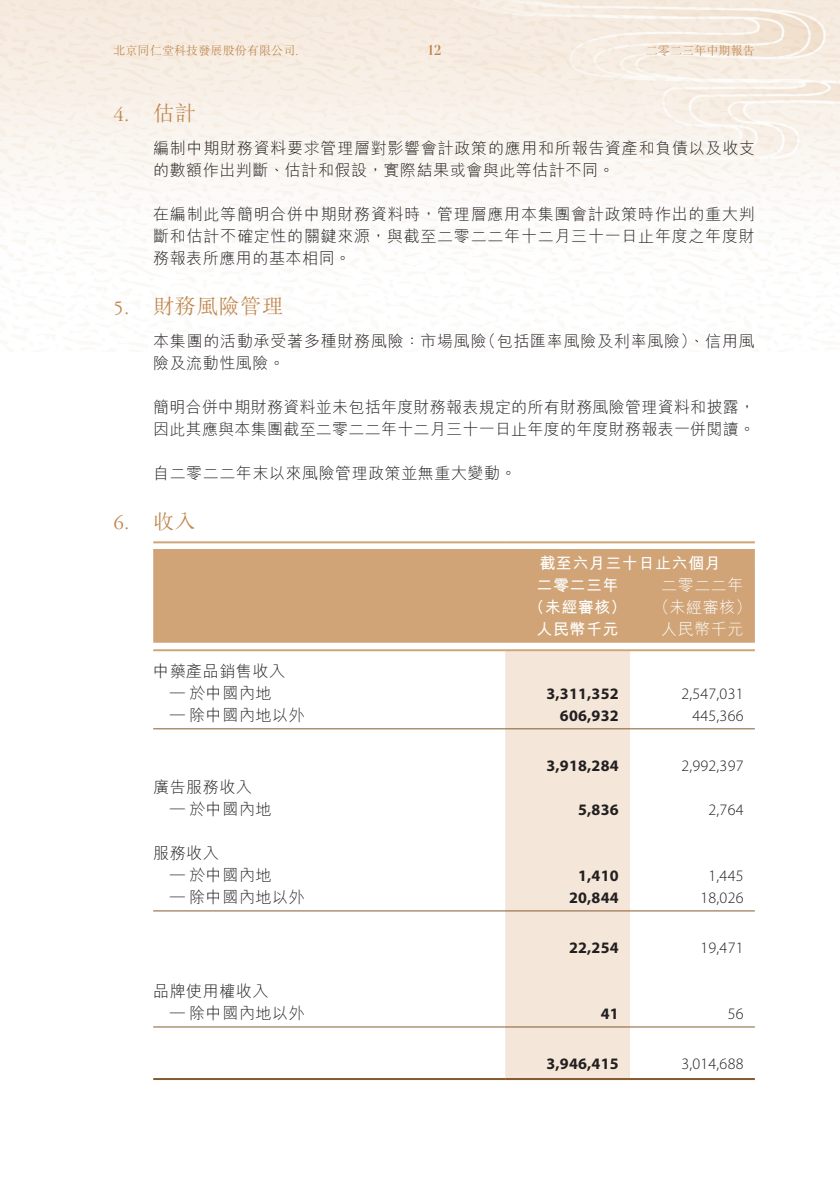
<style>
.page{position:relative;width:840px;height:1191px;background:#fff}
.page>*{position:absolute;margin:0;border:0;box-sizing:border-box;transform-origin:0 0}
._01_H1{font:300 21px "M Sung HK";letter-spacing:.035em;color:#be854b}
._01_H1-2{font:21px "Garamond 3 LT Std";color:#be854b}
._00_txt{font:300 16px/22px "M Hei HK";letter-spacing:.035em;color:#231f20}
._00_txt-2{font:300 16px/22px "M Hei HK";letter-spacing:.015em;color:#231f20}
._50_Table_txt{font:300 16px "Myriad Pro";letter-spacing:.015em;color:#231f20}
._50_Table_txt-2{font:300 16px "M Hei HK";letter-spacing:.035em;color:#231f20}
._50_Table_txt-3{font:700 16px "Myriad Pro";letter-spacing:.01em;color:#231f20}
._50_Table_txt-4{font:700 16px "M Hei HK";letter-spacing:.03em;color:#fff}
._50_Table_txt-5{font:300 16px "M Hei HK";letter-spacing:.035em;color:#fff}
.t1{font:700 14px "Didot LT Std";color:#be854b}
.t2{font:300 12px "M Sung HK";letter-spacing:.01em;color:#be854b}
</style>
<div class="page">
<img style="left:0;top:0;width:839px;height:351px">
<div style="left:153px;top:549px;width:601px;height:93px;background:#d0a476"></div>
<div style="left:505px;top:651px;width:124px;height:427px;background:#f4e7d9"></div>
<hr style="left:153px;top:541px;width:352px;height:2px;background:#d0a476">
<hr style="left:505px;top:541px;width:249px;height:2px;background:#d0a476">
<hr style="left:153px;top:649px;width:352px;height:2px;background:#d0a476">
<hr style="left:505px;top:649px;width:124px;height:2px;background:#d0a476">
<hr style="left:629px;top:649px;width:125px;height:2px;background:#d0a476">
<hr style="left:153px;top:728px;width:352px;height:1px;background:#845b30">
<hr style="left:505px;top:728px;width:124px;height:1px;background:#845b30">
<hr style="left:629px;top:728px;width:125px;height:1px;background:#845b30">
<hr style="left:153px;top:910px;width:352px;height:1px;background:#845b30">
<hr style="left:505px;top:910px;width:124px;height:1px;background:#845b30">
<hr style="left:629px;top:910px;width:125px;height:1px;background:#845b30">
<hr style="left:153px;top:1026px;width:352px;height:1px;background:#845b30">
<hr style="left:505px;top:1026px;width:124px;height:1px;background:#845b30">
<hr style="left:629px;top:1026px;width:125px;height:1px;background:#845b30">
<hr style="left:153px;top:1078px;width:352px;height:2px;background:#845b30">
<hr style="left:505px;top:1078px;width:124px;height:2px;background:#845b30">
<hr style="left:629px;top:1078px;width:125px;height:2px;background:#845b30">
<p class="t2" style="left:113px;top:42px;width:186px">北京同仁堂科技發展股份有限公司.</p>
<p class="_01_H1-2" style="left:113px;top:103px;width:18px">4.</p>
<p class="_01_H1" style="left:153px;top:98px;width:44px">估計</p>
<p class="t1" style="left:426px;top:42px;width:16px">12</p>
<p class="t2" style="left:645px;top:42px;width:110px">二零二三年中期報告</p>
<p class="_01_H1-2" style="left:113px;top:296px;width:18px">5.</p>
<p class="_01_H1-2" style="left:113px;top:511px;width:18px">6.</p>
<p class="_00_txt" style="left:153px;top:137px;width:603px">編制中期財務資料要求管理層對影響會計政策的應用和所報告資產和負債以及收支的數額作出判斷、估計和假設，實際結果或會與此等估計不同。</p>
<p class="_00_txt" style="left:153px;top:203px;width:602px;text-align:justify">在編制此等簡明合併中期財務資料時，管理層應用本集團會計政策時作出的重大判斷和估計不確定性的關鍵來源，與截至二零二二年十二月三十一日止年度之年度財務報表所應用的基本相同。</p>
<p class="_01_H1" style="left:153px;top:291px;width:131px">財務風險管理</p>
<p class="_00_txt" style="left:480px;top:330px;width:276px">（包括匯率風險及利率風險）、信用風</p>
<p class="_00_txt" style="left:153px;top:330px;width:335px">本集團的活動承受著多種財務風險：市場風險險及流動性風險。</p>
<p class="_00_txt-2" style="left:153px;top:396px;width:603px">簡明合併中期財務資料並未包括年度財務報表規定的所有財務風險管理資料和披露，因此其應與本集團截至二零二二年十二月三十一日止年度的年度財務報表一併閱讀。</p>
<p class="_00_txt" style="left:153px;top:462px;width:364px">自二零二二年末以來風險管理政策並無重大變動。</p>
<p class="_01_H1" style="left:153px;top:506px;width:44px">收入</p>
<p class="_50_Table_txt-4" style="left:539px;top:551px;width:183px">截至六月三十日止六個月</p>
<p class="_50_Table_txt-5" style="left:661px;top:577px;width:84px">二零二二年</p>
<p class="_50_Table_txt-4" style="left:536px;top:573px;width:84px">二零二三年</p>
<p class="_50_Table_txt-4" style="left:528px;top:595px;width:99px">（未經審核）</p>
<p class="_50_Table_txt-5" style="left:653px;top:599px;width:99px">（未經審核(</p>
<p class="_50_Table_txt-4" style="left:536px;top:617px;width:84px">人民幣千元</p>
<p class="_50_Table_txt-5" style="left:661px;top:621px;width:84px">人民幣千元</p>
<p class="_50_Table_txt-2" style="left:153px;top:663px;width:133px">中藥產品銷售收入</p>
<p class="_50_Table_txt-2" style="left:189px;top:685px;width:84px">於中國內地</p>
<p class="_50_Table_txt" style="left:169px;top:682px;width:17px">—</p>
<p class="_50_Table_txt-3" style="left:546px;top:683px;width:74px">3,311,352</p>
<p class="_50_Table_txt" style="left:681px;top:684px;width:63px">2,547,031</p>
<p class="_50_Table_txt-2" style="left:189px;top:707px;width:117px">除中國內地以外</p>
<p class="_50_Table_txt" style="left:169px;top:704px;width:17px">—</p>
<p class="_50_Table_txt-3" style="left:559px;top:705px;width:60px">606,932</p>
<p class="_50_Table_txt" style="left:692px;top:706px;width:52px">445,366</p>
<p class="_50_Table_txt-3" style="left:546px;top:755px;width:74px">3,918,284</p>
<p class="_50_Table_txt" style="left:681px;top:756px;width:63px">2,992,397</p>
<p class="_50_Table_txt-2" style="left:153px;top:779px;width:100px">廣告服務收入</p>
<p class="_50_Table_txt-2" style="left:189px;top:801px;width:84px">於中國內地</p>
<p class="_50_Table_txt" style="left:169px;top:798px;width:17px">—</p>
<p class="_50_Table_txt-2" style="left:153px;top:845px;width:67px">服務收入</p>
<p class="_50_Table_txt-3" style="left:577px;top:799px;width:42px">5,836</p>
<p class="_50_Table_txt" style="left:708px;top:800px;width:36px">2,764</p>
<p class="_50_Table_txt-2" style="left:189px;top:867px;width:84px">於中國內地</p>
<p class="_50_Table_txt" style="left:169px;top:864px;width:17px">—</p>
<p class="_50_Table_txt-3" style="left:577px;top:865px;width:42px">1,410</p>
<p class="_50_Table_txt" style="left:708px;top:866px;width:36px">1,445</p>
<p class="_50_Table_txt-2" style="left:189px;top:889px;width:117px">除中國內地以外</p>
<p class="_50_Table_txt" style="left:169px;top:886px;width:17px">—</p>
<p class="_50_Table_txt-3" style="left:568px;top:887px;width:51px">20,844</p>
<p class="_50_Table_txt" style="left:700px;top:888px;width:44px">18,026</p>
<p class="_50_Table_txt-3" style="left:568px;top:937px;width:51px">22,254</p>
<p class="_50_Table_txt" style="left:700px;top:938px;width:44px">19,471</p>
<p class="_50_Table_txt-2" style="left:153px;top:983px;width:117px">品牌使用權收入</p>
<p class="_50_Table_txt-2" style="left:189px;top:1005px;width:117px">除中國內地以外</p>
<p class="_50_Table_txt" style="left:169px;top:1002px;width:17px">—</p>
<p class="_50_Table_txt-3" style="left:600px;top:1003px;width:19px">41</p>
<p class="_50_Table_txt" style="left:727px;top:1004px;width:17px">56</p>
<p class="_50_Table_txt-3" style="left:546px;top:1053px;width:74px">3,946,415</p>
<p class="_50_Table_txt" style="left:681px;top:1054px;width:63px">3,014,688</p>
</div>
